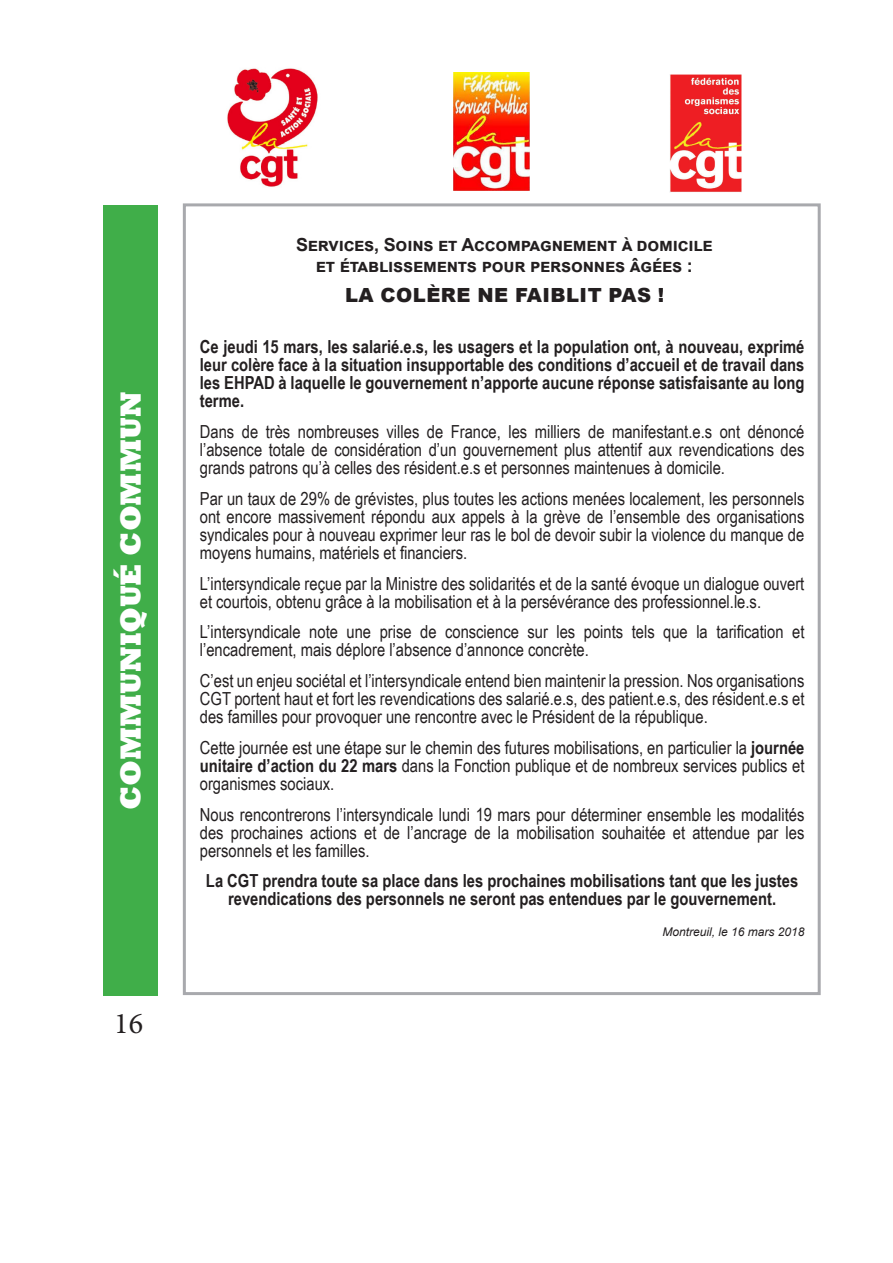
<style>
.page{position:relative;width:893px;height:1263px;background:#fff}
.page>*{position:absolute;margin:0;border:0;box-sizing:border-box;transform-origin:0 0}
.t1{font:800 30px "Rockwell";color:#fff}
.t2{font:30px "Minion Pro";color:#231f20}
.titre{font:900 19.5px "Arial";letter-spacing:.025em;color:#231f20}
.txt_courant{font:18px/18px "Arial Narrow";color:#231f20;text-align:justify}
.txt_courant-2{font:700 18px/18px "Arial Narrow";color:#231f20;text-align:justify}
.titre-2{font:700 18px/21px "Arial";letter-spacing:-.01em;color:#231f20;text-align:center}
.txt_courant-3{font:italic 12px "Arial";color:#231f20}
.s1{font-weight:700}
</style>
<div class="page">
<div style="left:183px;top:203px;width:638px;height:792px;border:3px solid #a8a9ad"></div>
<div style="left:103px;top:206px;width:55px;height:790px;background:#40ae49"></div>
<img style="left:227px;top:68px;width:91px;height:119px">
<img style="left:453px;top:72px;width:77px;height:118px">
<img style="left:669px;top:75px;width:73px;height:118px">
<p class="t1" style="left:113px;top:810px;width:420px;rotate:-90deg">COMMUNIQUÉ COMMUN</p>
<p class="t2" style="left:114px;top:1003px;width:31px">16</p>
<p class="titre-2" style="left:296px;top:235px;width:418px">Services, Soins et Accompagnement à domicile et établissements pour personnes âgées :</p>
<p class="titre" style="left:345px;top:281px;width:321px">LA COLÈRE NE FAIBLIT PAS !</p>
<p class="txt_courant-2" style="left:200px;top:337px;width:606px">Ce jeudi 15 mars, les salarié.e.s, les usagers et la population ont, à nouveau, exprimé leur colère face à la situation insupportable des conditions d’accueil et de travail dans les EHPAD à laquelle le gouvernement n’apporte aucune réponse satisfaisante au long terme.</p>
<p class="txt_courant" style="left:200px;top:422px;width:606px">Dans de très nombreuses villes de France, les milliers de manifestant.e.s ont dénoncé l’absence totale de considération d’un gouvernement plus attentif aux revendications des grands patrons qu’à celles des résident.e.s et personnes maintenues à domicile.</p>
<p class="txt_courant" style="left:200px;top:489px;width:606px">Par un taux de 29% de grévistes, plus toutes les actions menées localement, les personnels ont encore massivement répondu aux appels à la grève de l’ensemble des organisations syndicales pour à nouveau exprimer leur ras le bol de devoir subir la violence du manque de moyens humains, matériels et financiers.</p>
<p class="txt_courant" style="left:200px;top:574px;width:606px">L’intersyndicale reçue par la Ministre des solidarités et de la santé évoque un dialogue ouvert et courtois, obtenu grâce à la mobilisation et à la persévérance des professionnel.le.s.</p>
<p class="txt_courant" style="left:200px;top:622px;width:606px">L’intersyndicale note une prise de conscience sur les points tels que la tarification et l’encadrement, mais déplore l’absence d’annonce concrète.</p>
<p class="txt_courant" style="left:200px;top:671px;width:606px">C’est un enjeu sociétal et l’intersyndicale entend bien maintenir la pression. Nos organisations CGT portent haut et fort les revendications des salarié.e.s, des patient.e.s, des résident.e.s et des familles pour provoquer une rencontre avec le Président de la république.</p>
<p class="txt_courant" style="left:200px;top:738px;width:606px">Cette journée est une étape sur le chemin des futures mobilisations, en particulier la <span class="s1">journée unitaire d’action du 22 mars</span> dans la Fonction publique et de nombreux services publics et organismes sociaux.</p>
<p class="txt_courant" style="left:200px;top:805px;width:606px">Nous rencontrerons l’intersyndicale lundi 19 mars pour déterminer ensemble les modalités des prochaines actions et de l’ancrage de la mobilisation souhaitée et attendue par les personnels et les familles.</p>
<p class="txt_courant-2" style="left:206px;top:871px;width:594px;text-align:center">La CGT prendra toute sa place dans les prochaines mobilisations tant que les justes revendications des personnels ne seront pas entendues par le gouvernement.</p>
<p class="txt_courant-3" style="left:662px;top:924px;width:144px">Montreuil, le 16 mars 2018</p>
</div>
